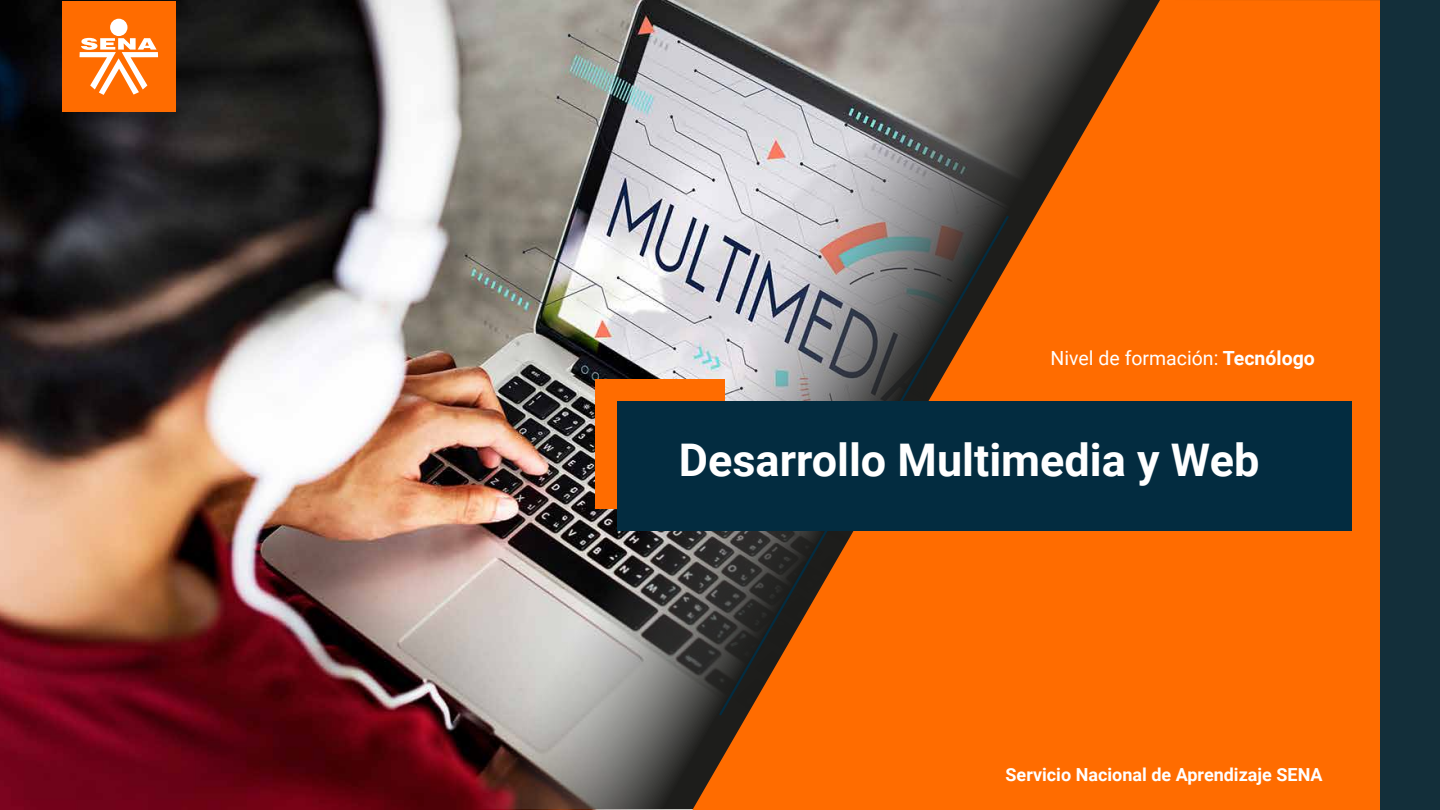
<style>
.page{position:relative;width:1440px;height:810px;background:#fff}
.page>*{position:absolute;margin:0;border:0;box-sizing:border-box;transform-origin:0 0}
.t1{font:700 45px "Roboto";color:#fff}
.t2{font:19.5px "Roboto";color:#fff}
.t3{font:700 18px "Roboto";color:#fff}
.s1{font-weight:700}
</style>
<div class="page">
<img style="left:0;top:0;width:692px;height:810px">
<img style="left:472px;top:0;width:220px;height:809px">
<svg style="left:692px;top:0;width:688px;height:810px;background:#dd7223"></svg>
<svg style="left:717px;top:213px;width:294px;height:505px;background:#a96d42"></svg>
<div style="left:595px;top:380px;width:130px;height:129px;background:#ff6c00"></div>
<div style="left:617px;top:401px;width:734px;height:129px;background:#032c40"></div>
<div style="left:1380px;top:0;width:60px;height:810px;background:#132f3a"></div>
<div style="left:62px;top:1px;width:113px;height:111px;background:#ff6c00"></div>
<div style="left:110px;top:19px;width:17px;height:17px;background:#fff;border-radius:50%"></div>
<svg style="left:80px;top:38px;width:78px;height:57px"></svg>
<p class="t2" style="left:1051px;top:345px;width:266px">Nivel de formación: <span class="s1">Tecnólogo</span></p>
<h1 class="t1" style="left:679px;top:428px;width:582px">Desarrollo Multimedia y Web</h1>
<p class="t3" style="left:1006px;top:762px;width:319px">Servicio Nacional de Aprendizaje SENA</p>
</div>
